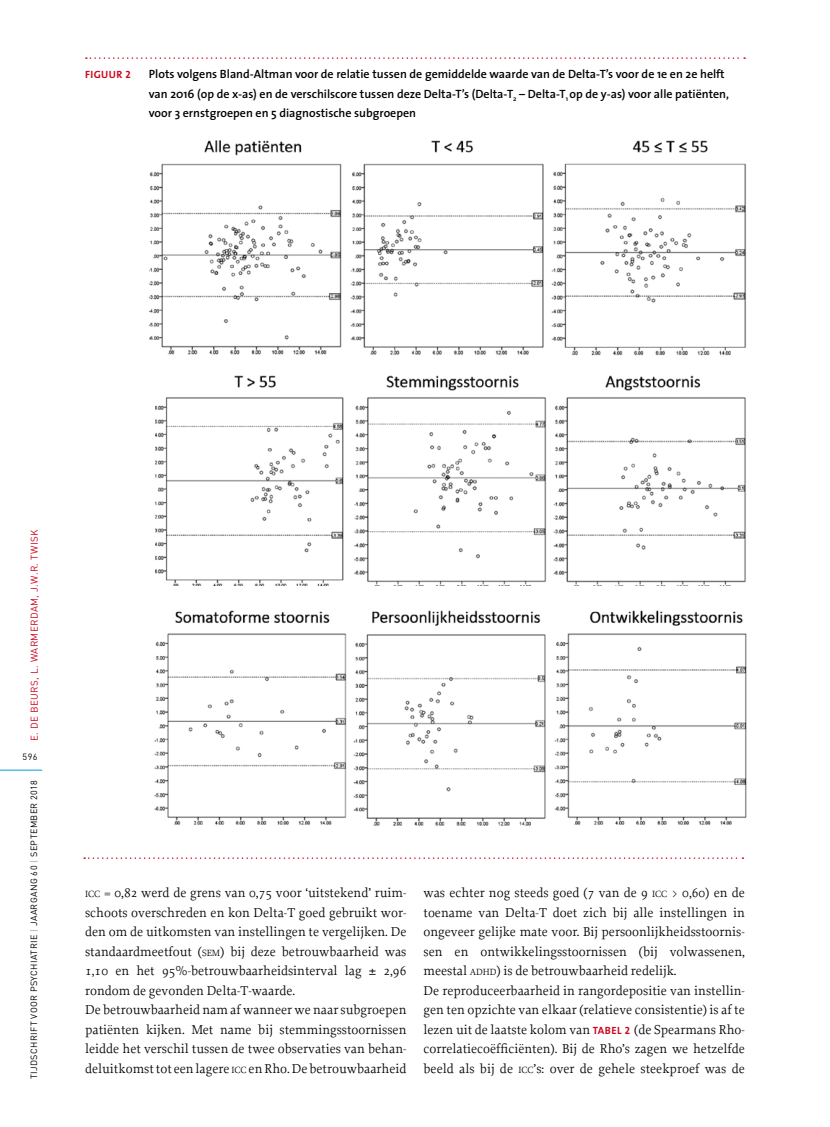
<style>
.page{position:relative;width:830px;height:1127px;background:#fff}
.page>*{position:absolute;margin:0;border:0;box-sizing:border-box;transform-origin:0 0}
.t1{font:13.5px/19.5px "Proforma";color:#000}
.t2{font:600 12px/19.5px "The Sans";color:#000}
.t3{font:10.5px "The Sans Bold Caps";letter-spacing:.04em;color:#cd071e}
.t4{font:9.75px "DIN";letter-spacing:.04em;color:#cd071e}
.t5{font:9px "DIN";letter-spacing:.04em;color:#000}
.s1{color:#9c9e9f}
.s2{font-size:9.45px}
.s3{font-family:"The Sans Bold Caps";font-size:10.5px;color:#cd071e}
</style>
<div class="page">
<hr style="left:0;top:770px;width:42px;height:1px;background:#009ee0">
<svg style="left:84px;top:857px;width:659px;height:2px"></svg>
<svg style="left:86px;top:57px;width:658px;height:2px"></svg>
<img style="left:149px;top:140px;width:597px;height:216px">
<img style="left:155px;top:375px;width:591px;height:211px">
<img style="left:154px;top:610px;width:593px;height:216px">
<p class="t3" style="left:85px;top:66px;width:47px">FIGUUR 2</p>
<p class="t2" style="left:149px;top:64px;width:581px">Plots volgens Bland-Altman voor de relatie tussen de gemiddelde waarde van de Delta-T’s voor de 1e en 2e helft van 2016 (op de x-as) en de verschilscore tussen deze Delta-T’s (Delta-T<sub>2</sub> – Delta-T<sub>1</sub> op de y-as) voor alle patiënten, voor 3 ernstgroepen en 5 diagnostische subgroepen</p>
<p class="t4" style="left:28px;top:741px;width:213px;rotate:-90deg">E. DE BEURS, L. WARMERDAM, J.W.R. TWISK</p>
<p class="t5" style="left:23px;top:751px;width:16px">596</p>
<p class="t5" style="left:28px;top:1079px;width:301px;rotate:-90deg">TIJDSCHRIFT VOOR PSYCHIATRIE <span class="s1">|</span> JAARGANG 60 <span class="s1">|</span> SEPTEMBER 2018</p>
<p class="t1" style="left:85px;top:883px;width:323px;text-align:justify"><span class="s2">ICC</span> = 0,82 werd de grens van 0,75 voor ‘uitstekend’ ruim&shy;schoots overschreden en kon Delta-T goed gebruikt wor&shy;den om de uitkomsten van instellingen te vergelijken. De standaardmeetfout (<span class="s2">SEM</span>) bij deze betrouwbaarheid was 1,10 en het 95%-betrouwbaarheidsinterval lag</p>
<p class="t1" style="left:383px;top:961px;width:24px">2,96</p>
<p class="t1" style="left:85px;top:980px;width:323px">rondom de gevonden Delta-T-waarde.<br>De betrouwbaarheid nam af wanneer we naar subgroepen patiënten kijken. Met name bij stemmingsstoornissen leidde het verschil tussen de twee observaties van behan&shy;deluitkomst tot een lagere <span class="s2">ICC</span> en Rho. De betrouwbaarheid</p>
<p class="t1" style="left:423px;top:883px;width:323px">was echter nog steeds goed (7 van de 9 <span class="s2">ICC</span> &gt; 0,60) en de toename van Delta-T doet zich bij alle instellingen in ongeveer gelijke mate voor. Bij persoonlijkheidsstoornis&shy;sen en ontwikkelingsstoornissen (bij volwassenen, meestal <span class="s2">ADHD</span>) is de betrouwbaarheid redelijk.<br>De reproduceerbaarheid in rangordepositie van instellin&shy;gen ten opzichte van elkaar (relatieve consistentie) is af te lezen uit de laatste kolom van <span class="s3">TABEL 2</span> (de Spearmans Rho&shy;correlatiecoëfficiënten). Bij de Rho’s zagen we hetzelfde beeld als bij de <span class="s2">ICC</span>’s: over de gehele steekproef was de</p>
</div>
